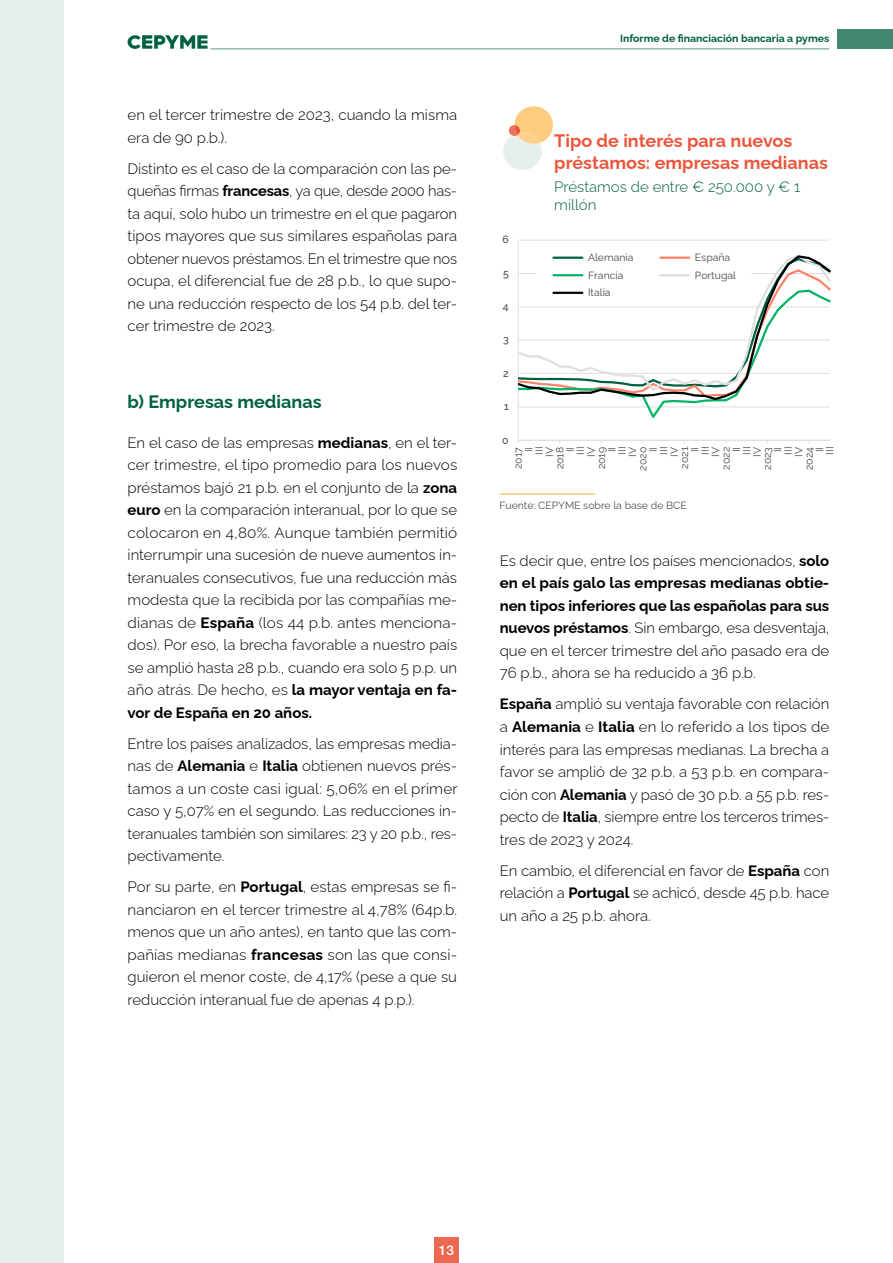
<style>
.page{position:relative;width:893px;height:1263px;background:#fff}
.page>*{position:absolute;margin:0;border:0;box-sizing:border-box;transform-origin:0 0}
.Grafico_titulo{font:700 18px/22.5px "Raleway";color:#ea573d}
.Ladillo_3{font:700 18px "Raleway";color:#006140}
.Texto{font:300 15px/22.5px "Raleway";color:#000;text-align:justify}
.Grafico_subtitulo{font:300 15px/18px "Raleway";color:#006140}
.t1{font:500 13.5px "Helvetica Neue LT Std";color:#fff}
.t2{font:10.5px/10.4px "Raleway";letter-spacing:-.005em;color:#474949;text-align:right}
.t3{font:700 10.5px "Raleway";color:#006140}
.Fuente{font:10.5px "Raleway";color:#525254}
.t4{font:500 10.5px "Raleway";color:#474949}
.s1{font-weight:700}
</style>
<div class="page">
<hr style="left:210px;top:49px;width:619px;height:1px;background:#599883">
<div style="left:838px;top:29px;width:55px;height:20px;background:#408870"></div>
<svg style="left:128px;top:35px;width:79px;height:14px"></svg>
<div style="left:434px;top:1238px;width:25px;height:25px;background:#ec6850"></div>
<div style="left:0;top:0;width:64px;height:1263px;background:#e6efec"></div>
<hr style="left:500px;top:494px;width:95px;height:1px;background:#f9b02a">
<svg style="left:503px;top:106px;width:50px;height:64px"></svg>
<hr style="left:518px;top:240px;width:312px;height:1px;background:#dfdfde">
<hr style="left:518px;top:240px;width:1px;height:200px;background:#dfdfde">
<hr style="left:518px;top:440px;width:312px;height:1px;background:#dfdfde">
<svg style="left:519px;top:401px;width:311px;height:17px"></svg>
<svg style="left:518px;top:255px;width:313px;height:146px"></svg>
<div style="left:537px;top:249px;width:214px;height:53px;background:#fff"></div>
<hr style="left:553px;top:257px;width:29px;height:2px;background:#006140">
<hr style="left:660px;top:257px;width:29px;height:2px;background:#ff8368">
<hr style="left:553px;top:274px;width:29px;height:2px;background:#00b464">
<hr style="left:660px;top:274px;width:29px;height:2px;background:#dfdfde">
<hr style="left:553px;top:292px;width:29px;height:2px;background:#000">
<p class="Texto" style="left:128px;top:102px;width:331px">en el tercer trimestre de 2023, cuando la misma era de 90 p.b.).</p>
<p class="Texto" style="left:128px;top:156px;width:331px">Distinto es el caso de la comparación con las pe&shy;queñas firmas <span class="s1">francesas</span>, ya que, desde 2000 has&shy;ta aquí, solo hubo un trimestre en el que pagaron tipos mayores que sus similares españolas para obtener nuevos préstamos. En el trimestre que nos ocupa, el diferencial fue de 28 p.b., lo que supo&shy;ne una reducción respecto de los 54 p.b. del ter&shy;cer trimestre de 2023.</p>
<p class="Ladillo_3" style="left:128px;top:388px;width:196px">b) Empresas medianas</p>
<p class="Texto" style="left:128px;top:430px;width:331px">En el caso de las empresas <span class="s1">medianas</span>, en el ter&shy;cer trimestre, el tipo promedio para los nuevos préstamos bajó 21 p.b. en el conjunto de la <span class="s1">zona euro</span> en la comparación interanual, por lo que se colocaron en 4,80%. Aunque también permitió interrumpir una sucesión de nueve aumentos in&shy;teranuales consecutivos, fue una reducción más modesta que la recibida por las compañías me&shy;dianas de <span class="s1">España</span> (los 44 p.b. antes menciona&shy;dos). Por eso, la brecha favorable a nuestro país se amplió hasta 28 p.b., cuando era solo 5 p.p. un año atrás. De hecho, es <span class="s1">la mayor ventaja en fa&shy;vor de España en 20 años.</span></p>
<p class="Texto" style="left:128px;top:731px;width:331px">Entre los países analizados, las empresas media&shy;nas de <span class="s1">Alemania</span> e <span class="s1">Italia</span> obtienen nuevos prés&shy;tamos a un coste casi igual: 5,06% en el primer caso y 5,07% en el segundo. Las reducciones in&shy;teranuales también son similares: 23 y 20 p.b., res&shy;pectivamente.</p>
<p class="Texto" style="left:128px;top:874px;width:331px">Por su parte, en <span class="s1">Portugal</span>, estas empresas se fi&shy;nanciaron en el tercer trimestre al 4,78% (64p.b. menos que un año antes), en tanto que las com&shy;pañías medianas <span class="s1">francesas</span> son las que consi&shy;guieron el menor coste, de 4,17% (pese a que su reducción interanual fue de apenas 4 p.p.).</p>
<p class="t3" style="left:620px;top:30px;width:211px">Informe de financiación bancaria a pymes</p>
<p class="t4" style="left:502px;top:231px;width:8px">6</p>
<p class="t4" style="left:503px;top:265px;width:7px">5</p>
<p class="t4" style="left:503px;top:298px;width:7px">4</p>
<p class="t4" style="left:503px;top:331px;width:7px">3</p>
<p class="t4" style="left:503px;top:365px;width:7px">2</p>
<p class="t4" style="left:504px;top:398px;width:6px">1</p>
<p class="t4" style="left:502px;top:432px;width:8px">0</p>
<p class="Grafico_titulo" style="left:554px;top:128px;width:275px">Tipo de interés para nuevos préstamos: empresas medianas</p>
<p class="Grafico_subtitulo" style="left:554px;top:176px;width:247px">Préstamos de entre € 250.000 y € 1 millón</p>
<p class="t2" style="left:588px;top:251px;width:47px">Alemania</p>
<p class="t2" style="left:695px;top:251px;width:37px">España</p>
<p class="t2" style="left:588px;top:269px;width:37px">Francia</p>
<p class="t2" style="left:695px;top:269px;width:43px">Portugal</p>
<p class="t2" style="left:588px;top:286px;width:24px">Italia</p>
<p class="t2" style="left:512px;top:471px;width:25px;rotate:-90deg">2017<br>II<br>III<br>IV<br>2018<br>II<br>III<br>IV<br>2019<br>II<br>III<br>IV<br>2020<br>II<br>III<br>IV<br>2021<br>II<br>III<br>IV<br>2022<br>II<br>III<br>IV<br>2023<br>II<br>III<br>IV<br>2024<br>II<br>III</p>
<p class="Fuente" style="left:500px;top:497px;width:189px">Fuente: CEPYME sobre la base de BCE</p>
<p class="Texto" style="left:500px;top:548px;width:331px">Es decir que, entre los países mencionados, <span class="s1">solo en el país galo las empresas medianas obtie&shy;nen tipos inferiores que las españolas para sus nuevos préstamos</span>. Sin embargo, esa desventaja, que en el tercer trimestre del año pasado era de 76 p.b., ahora se ha reducido a 36 p.b.</p>
<p class="Texto" style="left:500px;top:691px;width:331px"><span class="s1">España</span> amplió su ventaja favorable con relación a <span class="s1">Alemania</span> e <span class="s1">Italia</span> en lo referido a los tipos de interés para las empresas medianas. La brecha a favor se amplió de 32 p.b. a 53 p.b. en compara&shy;ción con <span class="s1">Alemania</span> y pasó de 30 p.b. a 55 p.b. res&shy;pecto de <span class="s1">Italia</span>, siempre entre los terceros trimes&shy;tres de 2023 y 2024.</p>
<p class="Texto" style="left:500px;top:857px;width:331px">En cambio, el diferencial en favor de <span class="s1">España</span> con relación a <span class="s1">Portugal</span> se achicó, desde 45 p.b. hace un año a 25 p.b. ahora.</p>
<p class="t1" style="left:439px;top:1242px;width:17px">13</p>
</div>
